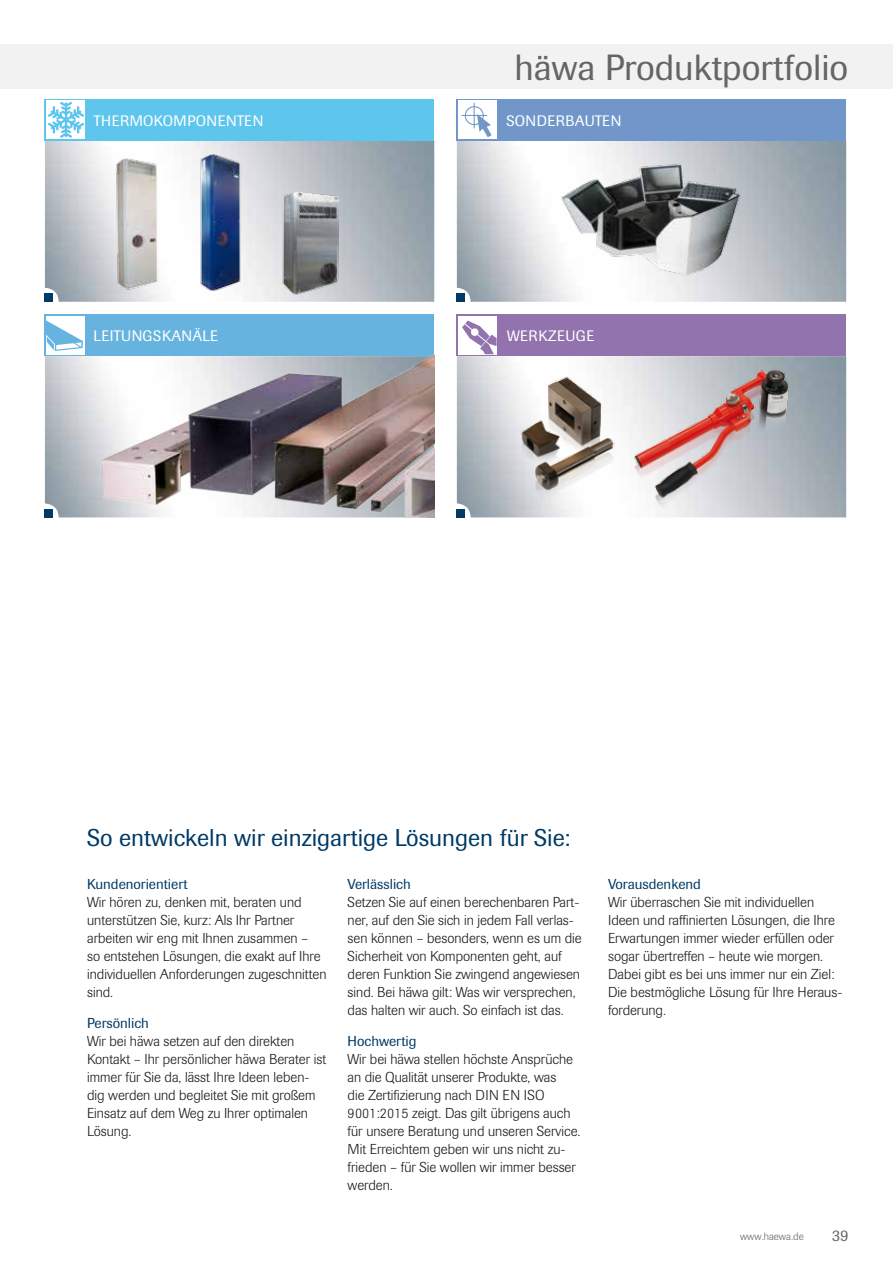
<style>
.page{position:relative;width:893px;height:1263px;background:#fff}
.page>*{position:absolute;margin:0;border:0;box-sizing:border-box;transform-origin:0 0}
.t1{font:36px "Imago";color:#646567}
.t2{font:24px "Imago";color:#003a66}
.t3{font:15.9px "Imago";color:#646567}
.t4{font:15px "Imago";letter-spacing:.02em;color:#fff}
.t5{font:300 14.25px/18px "Imago";color:#1a171c}
.t6{font:14.25px "Imago";color:#003a66}
.t7{font:300 10.5px "Imago";color:#646567}
</style>
<div class="page">
<img style="left:45px;top:140px;width:389px;height:162px">
<div style="left:45px;top:99px;width:389px;height:41px;background:#5ec5ed"></div>
<div style="left:45px;top:315px;width:389px;height:41px;background:#67b3df"></div>
<div style="left:457px;top:99px;width:389px;height:41px;background:#7197ca"></div>
<div style="left:457px;top:315px;width:389px;height:41px;background:#9273ad"></div>
<div style="left:47px;top:101px;width:38px;height:38px;background:#fff"></div>
<svg style="left:48px;top:102px;width:36px;height:36px"></svg>
<div style="left:47px;top:316px;width:38px;height:38px;background:#fff"></div>
<svg style="left:47px;top:321px;width:36px;height:30px"></svg>
<div style="left:458px;top:101px;width:39px;height:38px;background:#fff"></div>
<svg style="left:461px;top:103px;width:31px;height:34px"></svg>
<div style="left:458px;top:316px;width:39px;height:38px;background:#fff"></div>
<svg style="left:462px;top:321px;width:35px;height:33px"></svg>
<div style="left:45px;top:293px;width:8px;height:9px;background:#003a66"></div>
<div style="left:45px;top:509px;width:8px;height:8px;background:#003a66"></div>
<div style="left:457px;top:293px;width:8px;height:9px;background:#003a66"></div>
<div style="left:457px;top:509px;width:8px;height:8px;background:#003a66"></div>
<div style="left:0;top:45px;width:893px;height:44px;background:#f2f2f3"></div>
<img style="left:115px;top:158px;width:43px;height:144px">
<img style="left:181px;top:153px;width:62px;height:149px">
<img style="left:254px;top:190px;width:85px;height:112px">
<img style="left:91px;top:354px;width:343px;height:163px">
<img style="left:542px;top:159px;width:216px;height:143px">
<img style="left:629px;top:365px;width:165px;height:153px">
<img style="left:520px;top:370px;width:95px;height:145px">
<p class="t4" style="left:94px;top:112px;width:19px">Therm</p>
<p class="t4" style="left:143px;top:112px;width:74px">okomponenten</p>
<p class="t4" style="left:94px;top:327px;width:18px">Leitungskan</p>
<p class="t4" style="left:192px;top:327px;width:19px">äle</p>
<h1 class="t1" style="left:514px;top:47px;width:335px">häwa Produktportfolio</h1>
<p class="t4" style="left:506px;top:112px;width:30px">Sonderbauten</p>
<p class="t4" style="left:507px;top:327px;width:24px">Werkzeuge</p>
<h2 class="t2" style="left:87px;top:824px;width:485px">So entwickeln wir einzigartige Lösungen für Sie:</h2>
<p class="t6" style="left:87px;top:875px;width:102px">Kundenorientiert</p>
<p class="t5" style="left:87px;top:893px;width:241px">Wir hören zu, denken mit, beraten und unterstützen Sie, kurz: Als Ihr Partner arbeiten wir eng mit Ihnen zusammen –<br>so entstehen Lösungen, die exakt auf Ihre individuellen Anforderungen zugeschnitten sind.</p>
<p class="t6" style="left:87px;top:1014px;width:63px">Persönlich</p>
<p class="t5" style="left:87px;top:1032px;width:241px">Wir bei häwa setzen auf den direkten Kontakt – Ihr persönlicher häwa Berater ist immer für Sie da, lässt Ihre Ideen leben&shy;dig werden und begleitet Sie mit großem Einsatz auf dem Weg zu Ihrer optimalen Lösung.</p>
<p class="t6" style="left:348px;top:875px;width:65px">Verlässlich</p>
<p class="t5" style="left:348px;top:893px;width:235px">Setzen Sie auf einen berechenbaren Part&shy;ner, auf den Sie sich in jedem Fall verlas&shy;sen können – besonders, wenn es um die Sicherheit von Komponenten geht, auf deren Funktion Sie zwingend angewiesen sind. Bei häwa gilt: Was wir versprechen, das halten wir auch. So einfach ist das.</p>
<p class="t6" style="left:348px;top:1032px;width:70px">Hochwertig</p>
<p class="t5" style="left:348px;top:1050px;width:234px">Wir bei häwa stellen höchste Ansprüche an die Qualität unserer Produkte, was<br>die Zertifizierung nach DIN EN ISO 9001:2015 zeigt. Das gilt übrigens auch für unsere Beratung und unseren Service.<br>Mit Erreichtem geben wir uns nicht zu&shy;frieden – für Sie wollen wir immer besser werden.</p>
<p class="t6" style="left:608px;top:875px;width:94px">Vorausdenkend</p>
<p class="t5" style="left:608px;top:893px;width:236px">Wir überraschen Sie mit individuellen Ideen und raffinierten Lösungen, die Ihre Erwartungen immer wieder erfüllen oder sogar übertreffen – heute wie morgen.<br>Dabei gibt es bei uns immer nur ein Ziel:<br>Die bestmögliche Lösung für Ihre Heraus&shy;forderung.</p>
<p class="t7" style="left:740px;top:1230px;width:65px">www.haewa.de</p>
<p class="t3" style="left:832px;top:1226px;width:18px">39</p>
</div>
